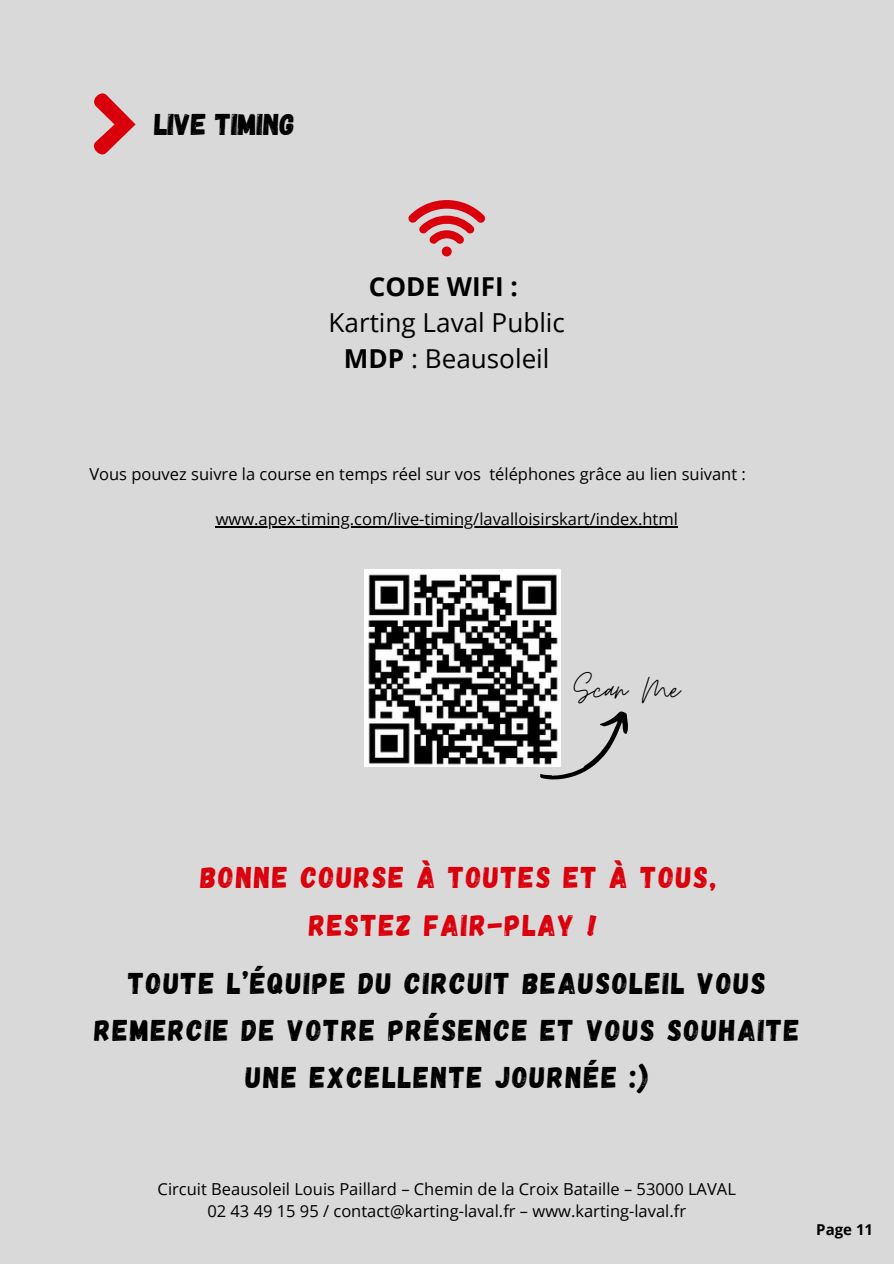
<style>
.page{position:relative;width:894px;height:1264px;background:#fff}
.page>*{position:absolute;margin:0;border:0;box-sizing:border-box;transform-origin:0 0}
.t1{font:39.15px "Moon Time";color:#000}
.t2{font:30px/47.2px "Gagalin";letter-spacing:.065em;color:#000;text-align:center}
.t3{font:30px/47.2px "Gagalin";letter-spacing:.065em;color:#d9000c;text-align:center}
.t4{font:30px "Gagalin";color:#000}
.t5{font:26.1px/35.5px "Open Sans";color:#000;text-align:center}
.t6{font:16.5px "Open Sans";color:#000}
.t7{font:700 15px "Open Sans";color:#000}
.s1{font-weight:700}
</style>
<div class="page">
<div style="left:0;top:0;width:893px;height:1263px;background:#d9d9d9"></div>
<img style="left:365px;top:569px;width:195px;height:197px">
<svg style="left:538px;top:704px;width:90px;height:76px"></svg>
<svg style="left:93px;top:93px;width:42px;height:62px"></svg>
<hr style="left:216px;top:526px;width:461px;height:1px;background:#000">
<svg style="left:408px;top:200px;width:77px;height:56px"></svg>
<h2 class="t4" style="left:154px;top:104px;width:142px">LIVE TIMING</h2>
<h2 class="t5" style="left:328px;top:268px;width:238px"><span class="s1">CODE WIFI :<br></span>Karting Laval Public<br><span class="s1">MDP</span> : Beausoleil</h2>
<p class="t6" style="left:89px;top:462px;width:658px">Vous pouvez suivre la course en temps réel sur vos téléphones grâce au lien suivant :</p>
<h3 class="t6" style="left:216px;top:507px;width:463px">www.apex-timing.com/live-timing/lavalloisirskart/index.html</h3>
<p class="t1" style="left:574px;top:666px;width:107px">Scan Me</p>
<h1 class="t3" style="left:200px;top:852px;width:517px">BONNE COURSE À TOUTES ET À TOUS,<br>RESTEZ FAIR-PLAY !</h1>
<p class="t2" style="left:94px;top:958px;width:706px">TOUTE L’ÉQUIPE DU CIRCUIT BEAUSOLEIL VOUS<br>REMERCIE DE VOTRE PRÉSENCE ET VOUS SOUHAITE<br>UNE EXCELLENTE JOURNÉE :)</p>
<p class="t6" style="left:158px;top:1176px;width:579px">Circuit Beausoleil Louis Paillard – Chemin de la Croix Bataille – 53000 LAVAL</p>
<p class="t6" style="left:207px;top:1199px;width:480px">02 43 49 15 95 / contact@karting-laval.fr – www.karting-laval.fr</p>
<p class="t7" style="left:816px;top:1219px;width:58px">Page 11</p>
</div>
